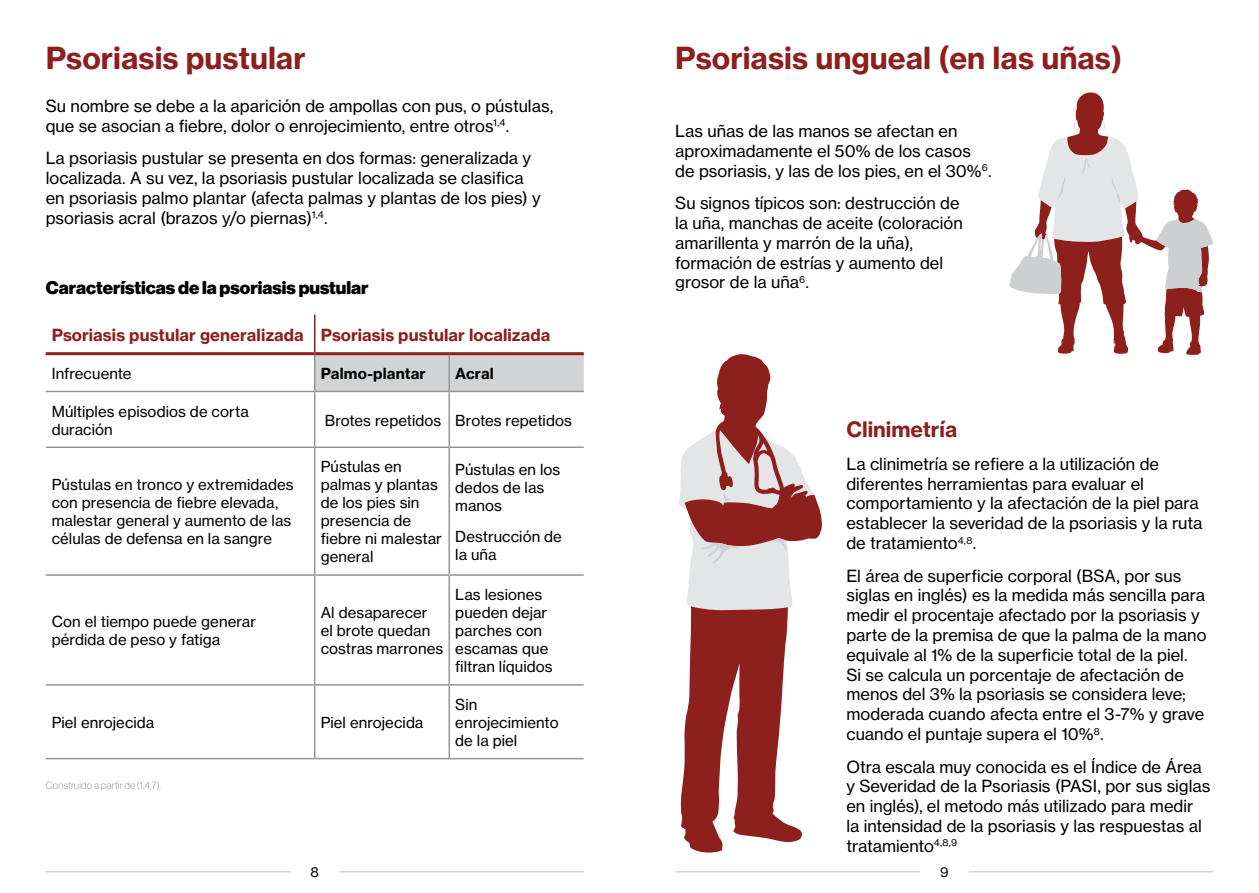
<style>
.page{position:relative;width:1259px;height:893px;background:#fff}
.page>*{position:absolute;margin:0;border:0;box-sizing:border-box;transform-origin:0 0}
.t1{font:700 30px "Volta Modern Text 75";color:#8d1f1d}
.t2{font:700 21px "Volta Modern Text 75";color:#8d1f1d}
.t3{font:900 18px "Volta Modern Display 95";color:#000}
.t4{font:16.5px/19.8px "Volta Modern Text 55 Roman";color:#000}
.t5{font:700 16.5px "Volta Modern Text 75";letter-spacing:.005em;color:#8d1f1d}
.t6{font:15px/18px "Volta Modern Text 55 Roman";letter-spacing:.005em;color:#000}
.t7{font:700 15px "Volta Modern Text 75";letter-spacing:.01em;color:#000}
.t8{font:13.5px "Volta Modern Text 55 Roman";color:#000}
.t9{font:100 10.5px "Volta Modern Display 35";letter-spacing:.015em;color:#939598}
</style>
<div class="page">
<hr style="left:46px;top:871px;width:244px;height:1px;background:#d1d3d4">
<hr style="left:675px;top:871px;width:244px;height:1px;background:#d1d3d4">
<hr style="left:339px;top:871px;width:245px;height:1px;background:#d1d3d4">
<hr style="left:968px;top:871px;width:245px;height:1px;background:#d1d3d4">
<div style="left:315px;top:355px;width:269px;height:36px;background:#d1d3d4"></div>
<hr style="left:314px;top:355px;width:1px;height:36px;background:#939598">
<hr style="left:448px;top:355px;width:2px;height:36px;background:#939598">
<hr style="left:46px;top:391px;width:269px;height:1px;background:#939598">
<hr style="left:315px;top:391px;width:134px;height:1px;background:#939598">
<hr style="left:314px;top:392px;width:1px;height:54px;background:#939598">
<hr style="left:449px;top:391px;width:135px;height:1px;background:#939598">
<hr style="left:448px;top:392px;width:2px;height:54px;background:#939598">
<hr style="left:46px;top:446px;width:269px;height:2px;background:#939598">
<hr style="left:315px;top:446px;width:134px;height:2px;background:#939598">
<hr style="left:314px;top:448px;width:1px;height:126px;background:#939598">
<hr style="left:449px;top:446px;width:135px;height:2px;background:#939598">
<hr style="left:448px;top:448px;width:2px;height:126px;background:#939598">
<hr style="left:46px;top:574px;width:269px;height:2px;background:#939598">
<hr style="left:315px;top:574px;width:134px;height:2px;background:#939598">
<hr style="left:314px;top:576px;width:1px;height:108px;background:#939598">
<hr style="left:449px;top:574px;width:135px;height:2px;background:#939598">
<hr style="left:448px;top:576px;width:2px;height:108px;background:#939598">
<hr style="left:46px;top:684px;width:269px;height:2px;background:#939598">
<hr style="left:315px;top:684px;width:134px;height:2px;background:#939598">
<hr style="left:314px;top:686px;width:1px;height:72px;background:#939598">
<hr style="left:449px;top:684px;width:135px;height:2px;background:#939598">
<hr style="left:448px;top:686px;width:2px;height:72px;background:#939598">
<hr style="left:46px;top:758px;width:269px;height:1px;background:#939598">
<hr style="left:315px;top:758px;width:134px;height:1px;background:#939598">
<hr style="left:449px;top:758px;width:135px;height:1px;background:#939598">
<hr style="left:314px;top:315px;width:1px;height:37px;background:#8d1f1d">
<hr style="left:46px;top:352px;width:269px;height:3px;background:#8d1f1d">
<hr style="left:315px;top:352px;width:134px;height:3px;background:#8d1f1d">
<hr style="left:449px;top:352px;width:135px;height:3px;background:#8d1f1d">
<svg style="left:1009px;top:92px;width:204px;height:263px"></svg>
<svg style="left:679px;top:354px;width:143px;height:499px"></svg>
<h1 class="t1" style="left:46px;top:39px;width:261px">Psoriasis pustular</h1>
<p class="t4" style="left:46px;top:96px;width:509px">Su nombre se debe a la aparición de ampollas con pus, o pústulas, que se asocian a fiebre, dolor o enrojecimiento, entre otros<sup>1,4</sup>.</p>
<p class="t4" style="left:46px;top:148px;width:496px">La psoriasis pustular se presenta en dos formas: generalizada y localizada. A su vez, la psoriasis pustular localizada se clasifica en psoriasis palmo plantar (afecta palmas y plantas de los pies) y psoriasis acral (brazos y/o piernas)<sup>1,4</sup>.</p>
<p class="t3" style="left:46px;top:277px;width:324px">Características de la psoriasis pustular</p>
<p class="t5" style="left:52px;top:324px;width:500px">Psoriasis pustular generalizada Psoriasis pustular localizada</p>
<p class="t6" style="left:52px;top:364px;width:81px">Infrecuente</p>
<p class="t7" style="left:321px;top:364px;width:106px">Palmo-plantar</p>
<p class="t7" style="left:455px;top:364px;width:40px">Acral</p>
<p class="t6" style="left:52px;top:402px;width:198px">Múltiples episodios de corta duración</p>
<p class="t6" style="left:325px;top:411px;width:249px">Brotes repetidos Brotes repetidos</p>
<p class="t6" style="left:52px;top:476px;width:243px">Pústulas en tronco y extremidades con presencia de fiebre elevada, malestar general y aumento de las células de defensa en la sangre</p>
<p class="t6" style="left:321px;top:458px;width:123px">Pústulas en palmas y plantas de los pies sin presencia de fiebre ni malestar general</p>
<p class="t6" style="left:455px;top:460px;width:107px">Pústulas en los dedos de las manos</p>
<p class="t6" style="left:455px;top:527px;width:108px">Destrucción de la uña</p>
<p class="t6" style="left:52px;top:613px;width:206px">Con el tiempo puede generar pérdida de peso y fatiga</p>
<p class="t6" style="left:321px;top:604px;width:124px">Al desaparecer el brote quedan costras marrones</p>
<p class="t6" style="left:52px;top:713px;width:104px">Piel enrojecida</p>
<p class="t6" style="left:321px;top:713px;width:104px">Piel enrojecida</p>
<p class="t9" style="left:46px;top:779px;width:117px">Construido a partir de (1,4,7).</p>
<p class="t6" style="left:455px;top:586px;width:99px">Las lesiones pueden dejar parches con escamas que filtran líquidos</p>
<p class="t6" style="left:455px;top:695px;width:105px">Sin enrojecimiento de la piel</p>
<h1 class="t1" style="left:675px;top:39px;width:448px">Psoriasis ungueal (en las uñas)</h1>
<p class="t4" style="left:675px;top:121px;width:318px">Las uñas de las manos se afectan en aproximadamente el 50% de los casos de psoriasis, y las de los pies, en el 30%<sup>6</sup>.</p>
<p class="t4" style="left:675px;top:193px;width:289px">Su signos típicos son: destrucción de la uña, manchas de aceite (coloración amarillenta y marrón de la uña), formación de estrías y aumento del grosor de la uña<sup>6</sup>.</p>
<p class="t2" style="left:846px;top:416px;width:112px">Clinimetría</p>
<p class="t4" style="left:846px;top:454px;width:357px">La clinimetría se refiere a la utilización de diferentes herramientas para evaluar el comportamiento y la afectación de la piel para establecer la severidad de la psoriasis y la ruta de tratamiento<sup>4,8</sup>.</p>
<p class="t4" style="left:846px;top:566px;width:362px">El área de superficie corporal (BSA, por sus siglas en inglés) es la medida más sencilla para medir el procentaje afectado por la psoriasis y parte de la premisa de que la palma de la mano equivale al 1% de la superficie total de la piel.<br>Si se calcula un porcentaje de afectación de menos del 3% la psoriasis se considera leve; moderada cuando afecta entre el 3-7% y grave cuando el puntaje supera el 10%<sup>8</sup>.</p>
<p class="t4" style="left:846px;top:757px;width:365px">Otra escala muy conocida es el Índice de Área y Severidad de la Psoriasis (PASI, por sus siglas en inglés), el metodo más utilizado para medir la intensidad de la psoriasis y las respuestas al tratamiento<sup>4,8,9</sup></p>
<p class="t8" style="left:310px;top:864px;width:10px">8</p>
<p class="t8" style="left:940px;top:864px;width:10px">9</p>
</div>
